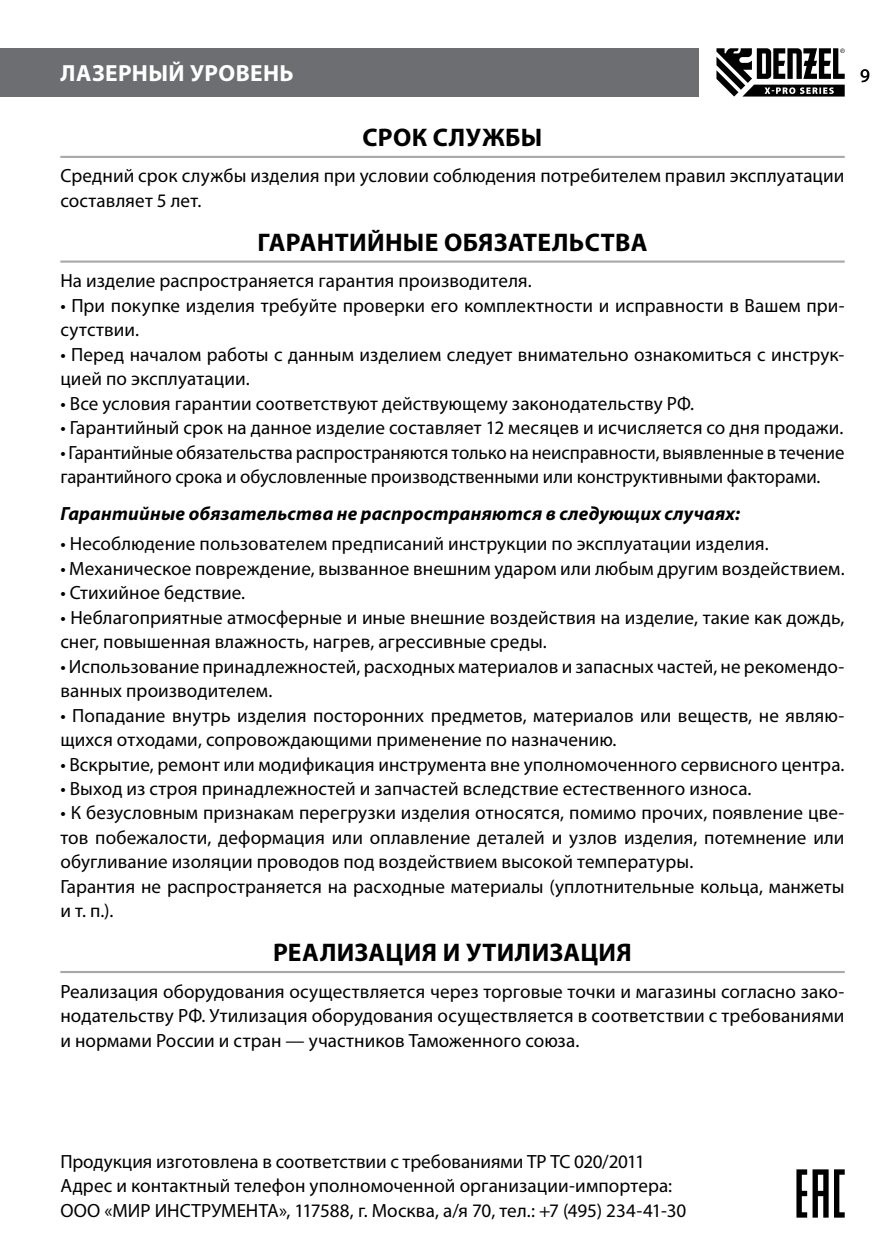
<style>
.page{position:relative;width:893px;height:1259px;background:#fff}
.page>*{position:absolute;margin:0;border:0;box-sizing:border-box;transform-origin:0 0}
.t1{font:700 25.5px "Myriad Pro";letter-spacing:.01em;color:#000}
.t2{font:700 23.4px "Myriad Pro";letter-spacing:.015em;color:#fff}
.t3{font:19.2px/24.6px "Myriad Pro";letter-spacing:.005em;color:#000}
.t4{font:italic 700 19.2px "Myriad Pro";letter-spacing:.01em;color:#000}
</style>
<div class="page">
<div style="left:0;top:48px;width:698px;height:49px;background:#6d6e71"></div>
<svg style="left:716px;top:48px;width:129px;height:49px"></svg>
<hr style="left:60px;top:156px;width:785px;height:2px;background:#a7a9ac">
<hr style="left:60px;top:260px;width:785px;height:3px;background:#a7a9ac">
<hr style="left:60px;top:971px;width:785px;height:2px;background:#a7a9ac">
<svg style="left:796px;top:1169px;width:49px;height:48px"></svg>
<p class="t2" style="left:61px;top:58px;width:235px">ЛАЗЕРНЫЙ УРОВЕНЬ</p>
<p class="t3" style="left:860px;top:63px;width:11px">9</p>
<h1 class="t1" style="left:362px;top:121px;width:182px">СРОК СЛУЖБЫ</h1>
<p class="t3" style="left:60px;top:163px;width:786px">Средний срок службы изделия при условии соблюдения потребителем правил эксплуатации составляет 5 лет.</p>
<h1 class="t1" style="left:258px;top:225px;width:391px">ГАРАНТИЙНЫЕ ОБЯЗАТЕЛЬСТВА</h1>
<p class="t3" style="left:60px;top:268px;width:473px">На изделие распространяется гарантия производителя.</p>
<p class="t3" style="left:60px;top:292px;width:786px">• При покупке изделия требуйте проверки его комплектности и исправности в Вашем при&shy;сутствии.</p>
<p class="t3" style="left:60px;top:341px;width:786px">• Перед началом работы с данным изделием следует внимательно ознакомиться с инструк&shy;цией по эксплуатации.</p>
<p class="t3" style="left:60px;top:390px;width:635px">• Все условия гарантии соответствуют действующему законодательству РФ.</p>
<p class="t3" style="left:60px;top:415px;width:784px">• Гарантийный срок на данное изделие составляет 12 месяцев и исчисляется со дня продажи.</p>
<p class="t3" style="left:60px;top:439px;width:786px">• Гарантийные обязательства распространяются только на неисправности, выявленные в течение гарантийного срока и обусловленные производственными или конструктивными факторами.</p>
<p class="t4" style="left:60px;top:500px;width:681px">Гарантийные обязательства не распространяются в следующих случаях:</p>
<p class="t3" style="left:60px;top:531px;width:710px">• Несоблюдение пользователем предписаний инструкции по эксплуатации изделия.</p>
<p class="t3" style="left:60px;top:555px;width:786px">• Механическое повреждение, вызванное внешним ударом или любым другим воздействием.</p>
<p class="t3" style="left:60px;top:580px;width:186px">• Стихийное бедствие.</p>
<p class="t3" style="left:60px;top:604px;width:786px">• Неблагоприятные атмосферные и иные внешние воздействия на изделие, такие как дождь, снег, повышенная влажность, нагрев, агрессивные среды.</p>
<p class="t3" style="left:60px;top:653px;width:786px">• Использование принадлежностей, расходных материалов и запасных частей, не рекомендо&shy;ванных производителем.</p>
<p class="t3" style="left:60px;top:702px;width:786px">• Попадание внутрь изделия посторонних предметов, материалов или веществ, не являю&shy;щихся отходами, сопровождающими применение по назначению.</p>
<p class="t3" style="left:60px;top:751px;width:786px">• Вскрытие, ремонт или модификация инструмента вне уполномоченного сервисного центра.</p>
<p class="t3" style="left:60px;top:776px;width:693px">• Выход из строя принадлежностей и запчастей вследствие естественного износа.</p>
<p class="t3" style="left:60px;top:800px;width:786px">• К безусловным признакам перегрузки изделия относятся, помимо прочих, появление цве&shy;тов побежалости, деформация или оплавление деталей и узлов изделия, потемнение или обугливание изоляции проводов под воздействием высокой температуры.<br>Гарантия не распространяется на расходные материалы (уплотнительные кольца, манжеты и т. п.).</p>
<h1 class="t1" style="left:273px;top:935px;width:360px">РЕАЛИЗАЦИЯ И УТИЛИЗАЦИЯ</h1>
<p class="t3" style="left:60px;top:978px;width:786px;text-align:justify">Реализация оборудования осуществляется через торговые точки и магазины согласно зако&shy;нодательству РФ. Утилизация оборудования осуществляется в соответствии с требованиями и нормами России и стран — участников Таможенного союза.</p>
<p class="t3" style="left:60px;top:1149px;width:628px">Продукция изготовлена в соответствии с требованиями ТР ТС 020/2011<br>Адрес и контактный телефон уполномоченной организации-импортера:<br>ООО «МИР ИНСТРУМЕНТА», 117588, г. Москва, а/я 70, тел.: +7 (495) 234-41-30</p>
</div>
